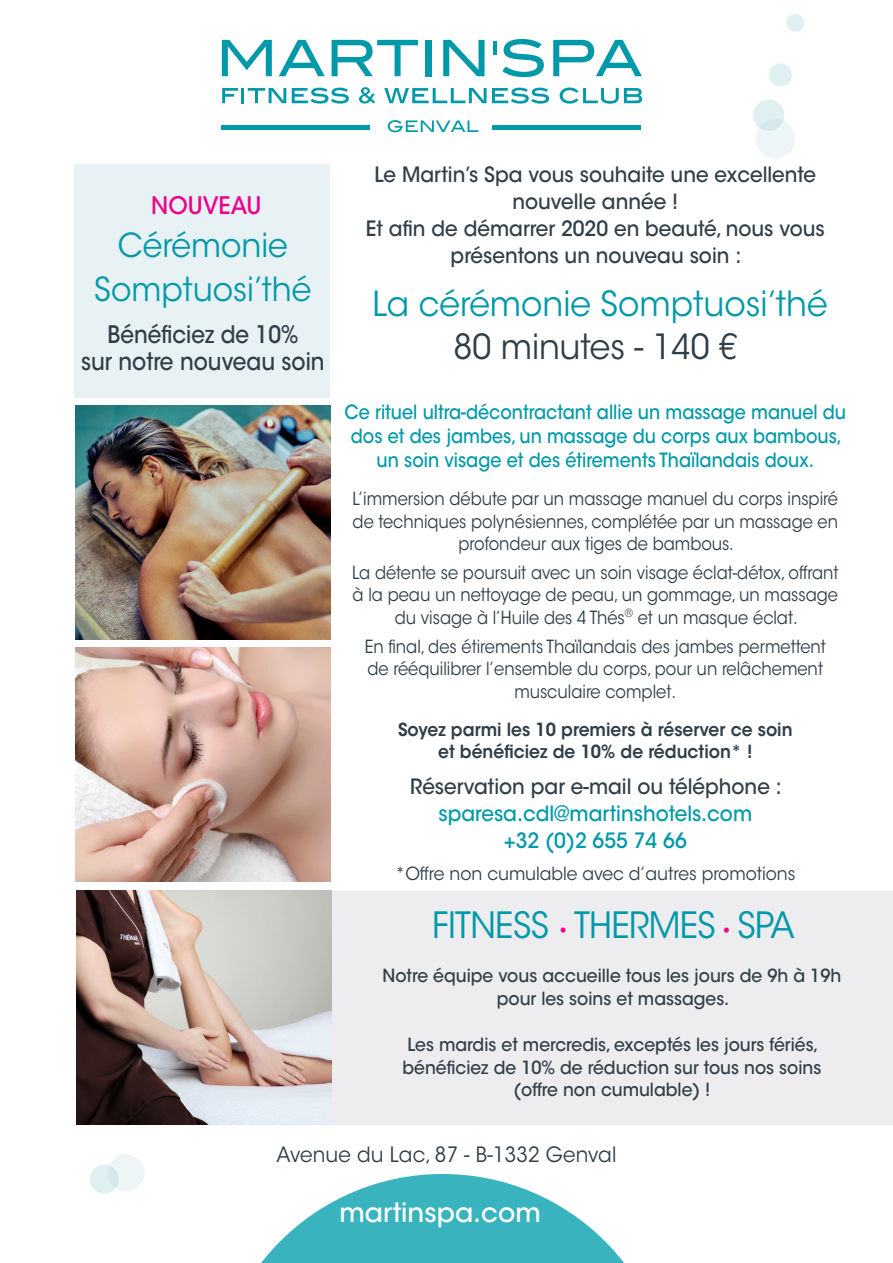
<style>
.page{position:relative;width:893px;height:1263px;background:#fff}
.page>*{position:absolute;margin:0;border:0;box-sizing:border-box;transform-origin:0 0}
.t1{font:36px "ITC Avant Garde Std";letter-spacing:-.02em;color:#0099a9;scale:.95 1}
.t2{font:34.5px "ITC Avant Garde Std";color:#0099a9;scale:.95 1}
.t3{font:34.5px "ITC Avant Garde Std";color:#2f3e48;scale:.95 1}
.t4{font:33px "ITC Avant Garde Std";color:#0099a9;scale:.95 1}
.t5{font:500 26.4px "ITC Avant Garde Std";color:#fff}
.t6{font:500 24px "ITC Avant Garde Std";color:#2f3e48;scale:.9 1}
.t7{font:500 24px "ITC Avant Garde Std";color:#ed028c;scale:.95 1}
.t8{font:500 21px/27px "ITC Avant Garde Std";color:#2f3e48;text-align:center;scale:.95 1}
.t9{font:500 21px "ITC Avant Garde Std";color:#0099a9;scale:.95 1}
.t10{font:21px "ITC Avant Garde Std";letter-spacing:.01em;color:#2f3e48;scale:.95 1}
.t11{font:500 19.5px/24px "ITC Avant Garde Std";color:#0099a9;text-align:center;scale:.9 1}
.t12{font:18px/22.5px "ITC Avant Garde Std";color:#2f3e48;text-align:center;scale:.9 1}
.t13{font:500 18px "ITC Avant Garde Std";color:#2f3e48;scale:.95 1}
.t14{font:600 18px "ITC Avant Garde Std";color:#2f3e48;scale:.95 1}
.t15{font:18px "ITC Avant Garde Std";color:#2f3e48;scale:.95 1}
.s1{font-weight:500;font-size:21px;color:#ed028c}
</style>
<div class="page">
<div style="left:329px;top:891px;width:564px;height:234px;background:#edecee"></div>
<img style="left:76px;top:405px;width:255px;height:234px">
<img style="left:77px;top:891px;width:255px;height:234px">
<img style="left:76px;top:647px;width:255px;height:234px">
<svg style="left:261px;top:1174px;width:363px;height:89px"></svg>
<svg style="left:753px;top:100px;width:42px;height:58px"></svg>
<div style="left:769px;top:63px;width:23px;height:23px;background:#e0eff1;border-radius:50%"></div>
<div style="left:786px;top:14px;width:18px;height:18px;background:#e0eff1;border-radius:50%"></div>
<svg style="left:222px;top:40px;width:50px;height:36px"></svg>
<svg style="left:279px;top:40px;width:46px;height:36px"></svg>
<svg style="left:332px;top:40px;width:86px;height:36px"></svg>
<div style="left:425px;top:40px;width:6px;height:36px;background:#0099a9"></div>
<svg style="left:443px;top:40px;width:42px;height:36px"></svg>
<hr style="left:493px;top:41px;width:3px;height:14px;background:#0099a9">
<svg style="left:502px;top:39px;width:42px;height:38px"></svg>
<svg style="left:553px;top:40px;width:89px;height:36px"></svg>
<svg style="left:388px;top:120px;width:90px;height:12px"></svg>
<div style="left:221px;top:125px;width:149px;height:5px;background:#0099a9"></div>
<div style="left:492px;top:125px;width:149px;height:5px;background:#0099a9"></div>
<svg style="left:222px;top:88px;width:16px;height:15px"></svg>
<hr style="left:241px;top:88px;width:3px;height:15px;background:#0099a9">
<svg style="left:248px;top:88px;width:38px;height:15px"></svg>
<svg style="left:292px;top:88px;width:57px;height:16px"></svg>
<svg style="left:359px;top:87px;width:16px;height:17px"></svg>
<svg style="left:384px;top:88px;width:165px;height:16px"></svg>
<svg style="left:560px;top:88px;width:82px;height:16px"></svg>
<svg style="left:90px;top:1155px;width:54px;height:39px"></svg>
<div style="left:74px;top:164px;width:255px;height:234px;background:#e8f1f4"></div>
<p class="t7" style="left:151px;top:190px;width:118px">NOUVEAU</p>
<p class="t4" style="left:118px;top:225px;width:181px">Cérémonie</p>
<p class="t4" style="left:94px;top:269px;width:230px">Somptuosi’thé</p>
<p class="t6" style="left:107px;top:319px;width:214px">Bénéficiez de 10%</p>
<p class="t6" style="left:81px;top:346px;width:272px">sur notre nouveau soin</p>
<p class="t8" style="left:374px;top:161px;width:467px">Le Martin’s Spa vous souhaite une excellente nouvelle année !</p>
<p class="t8" style="left:366px;top:215px;width:485px">Et afin de démarrer 2020 en beauté, nous vous présentons un nouveau soin :</p>
<p class="t2" style="left:372px;top:282px;width:481px">La cérémonie Somptuosi’thé</p>
<p class="t3" style="left:453px;top:326px;width:300px">80 minutes - 140 €</p>
<p class="t11" style="left:344px;top:400px;width:559px">Ce rituel ultra-décontractant allie un massage manuel du dos et des jambes, un massage du corps aux bambous, un soin visage et des étirements Thaïlandais doux.</p>
<p class="t12" style="left:353px;top:487px;width:541px">L’immersion débute par un massage manuel du corps inspiré de techniques polynésiennes, complétée par un massage en profondeur aux tiges de bambous.</p>
<p class="t12" style="left:352px;top:561px;width:542px">La détente se poursuit avec un soin visage éclat-détox, offrant à la peau un nettoyage de peau, un gommage, un massage du visage à l’Huile des 4 Thés<sup>®</sup> et un masque éclat.</p>
<p class="t12" style="left:365px;top:635px;width:514px">En final, des étirements Thaïlandais des jambes permettent de rééquilibrer l’ensemble du corps, pour un relâchement musculaire complet.</p>
<p class="t14" style="left:398px;top:718px;width:417px">Soyez parmi les 10 premiers à réserver ce soin</p>
<p class="t14" style="left:438px;top:740px;width:332px">et bénéficiez de 10% de réduction* !</p>
<p class="t8" style="left:410px;top:773px;width:393px">Réservation par e-mail ou téléphone :</p>
<p class="t9" style="left:438px;top:800px;width:332px">sparesa.cdl@martinshotels.com</p>
<p class="t9" style="left:504px;top:827px;width:194px">+32 (0)2 655 74 66</p>
<p class="t15" style="left:395px;top:862px;width:423px">*Offre non cumulable avec d’autres promotions</p>
<p class="t1" style="left:432px;top:903px;width:383px">FITNESS <span class="s1">•</span> THERMES <span class="s1">•</span> SPA</p>
<p class="t13" style="left:383px;top:964px;width:484px">Notre équipe vous accueille tous les jours de 9h à 19h</p>
<p class="t13" style="left:497px;top:987px;width:246px">pour les soins et massages.</p>
<p class="t13" style="left:407px;top:1033px;width:434px">Les mardis et mercredis, exceptés les jours fériés,</p>
<p class="t13" style="left:403px;top:1056px;width:442px">bénéficiez de 10% de réduction sur tous nos soins</p>
<p class="t13" style="left:513px;top:1078px;width:209px">(offre non cumulable) !</p>
<p class="t10" style="left:277px;top:1142px;width:359px">Avenue du Lac, 87 - B-1332 Genval</p>
<p class="t5" style="left:339px;top:1195px;width:203px">martinspa.com</p>
</div>
